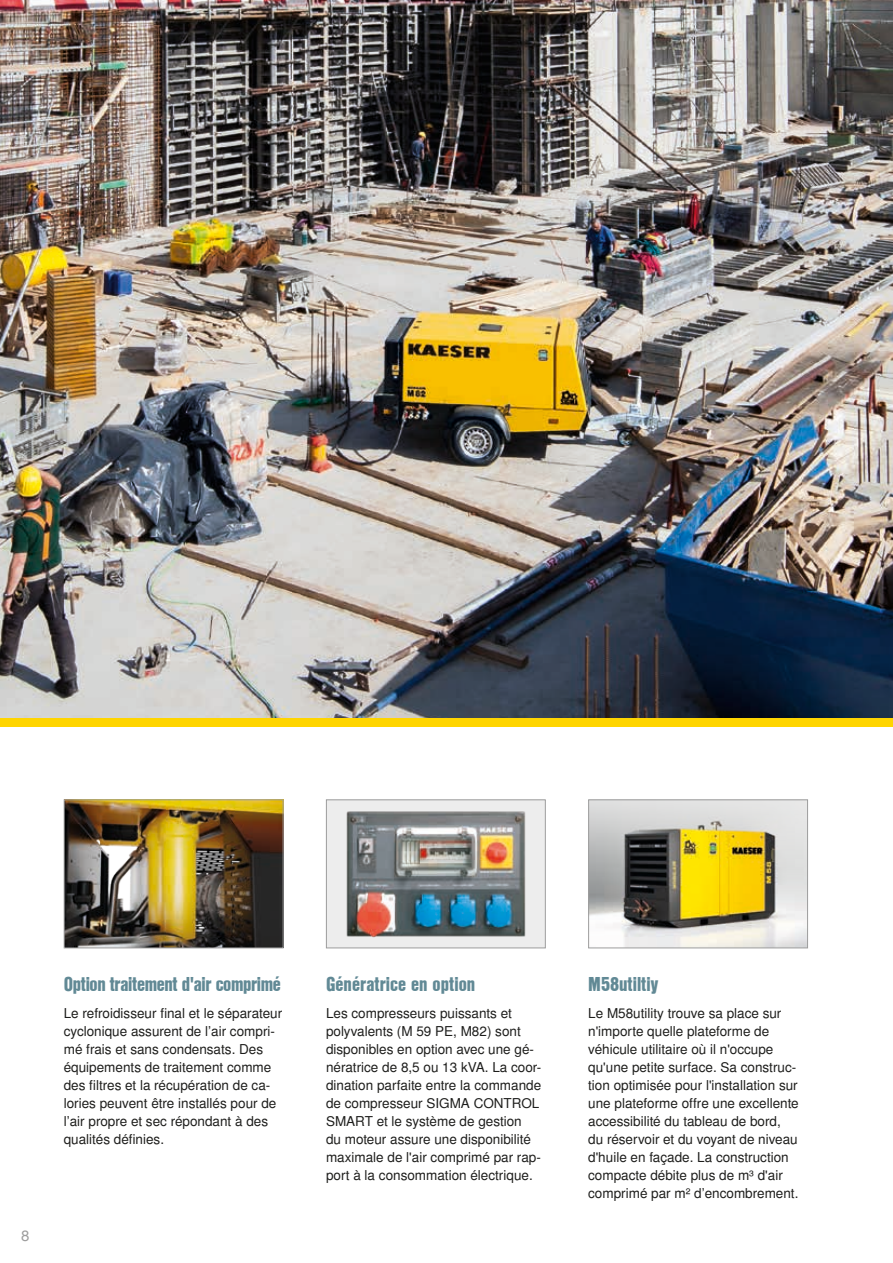
<style>
.page{position:relative;width:893px;height:1263px;background:#fff}
.page>*{position:absolute;margin:0;border:0;box-sizing:border-box;transform-origin:0 0}
.t1{font:19.5px "Nimbus San L Bla Con";color:#618995}
.t2{font:19.5px "Nimbus San L Bla Con";letter-spacing:-.02em;color:#618995}
.t3{font:15px "Nimbus San L";color:#9d9d9d}
.t4{font:13.5px/18px "Nimbus San L";color:#1d1d1b}
</style>
<div class="page">
<img style="left:0;top:0;width:893px;height:719px">
<div style="left:0;top:719px;width:893px;height:8px;background:#ffd500"></div>
<img style="left:66px;top:801px;width:215px;height:145px">
<div style="left:64px;top:799px;width:219px;height:149px;border:1px solid #9d9d9d"></div>
<div style="left:326px;top:800px;width:219px;height:148px;background:#ededed"></div>
<img style="left:346px;top:811px;width:180px;height:127px">
<div style="left:326px;top:799px;width:220px;height:149px;border:1px solid #9d9d9d"></div>
<img style="left:590px;top:801px;width:216px;height:145px">
<div style="left:588px;top:799px;width:220px;height:149px;border:1px solid #9d9d9d"></div>
<p class="t3" style="left:21px;top:1226px;width:10px">8</p>
<h1 class="t2" style="left:64px;top:970px;width:219px">Option traitement d'air comprimé</h1>
<p class="t4" style="left:64px;top:1005px;width:220px">Le refroidisseur final et le séparateur cyclonique assurent de l’air compri&shy;mé frais et sans condensats. Des équipements de traitement comme des filtres et la récupération de ca&shy;lories peuvent être installés pour de l’air propre et sec répondant à des qualités définies.</p>
<h1 class="t1" style="left:326px;top:970px;width:151px">Génératrice en option</h1>
<p class="t4" style="left:326px;top:1005px;width:217px">Les compresseurs puissants et polyvalents (M 59 PE, M82) sont disponibles en option avec une gé&shy;nératrice de 8,5 ou 13 kVA. La coor&shy;dination parfaite entre la commande de compresseur SIGMA CONTROL SMART et le système de gestion<br>du moteur assure une disponibilité maximale de l'air comprimé par rap&shy;port à la consommation électrique.</p>
<h1 class="t1" style="left:588px;top:970px;width:71px">M58utiltiy</h1>
<p class="t4" style="left:588px;top:1005px;width:212px">Le M58utility trouve sa place sur n'importe quelle plateforme de véhicule utilitaire où il n'occupe qu'une petite surface. Sa construc&shy;tion optimisée pour l'installation sur une plateforme offre une excellente accessibilité du tableau de bord, du réservoir et du voyant de niveau d'huile en façade. La construction compacte débite plus de m³ d'air comprimé par m² d’encombrement.</p>
</div>
